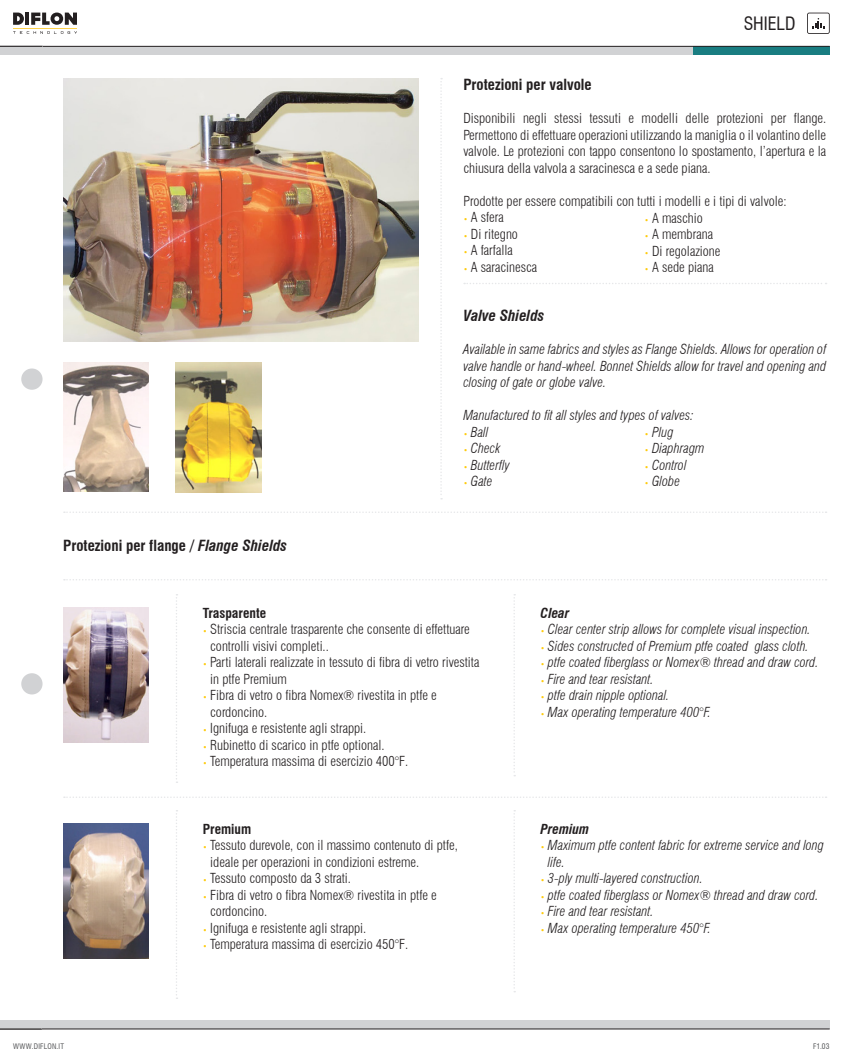
<style>
.page{position:relative;width:851px;height:1063px;background:#fff}
.page>*{position:absolute;margin:0;border:0;box-sizing:border-box;transform-origin:0 0}
.t1{font:condensed 18px "Swiss 721 BT";color:#231f20}
.Diflon_-_Ita_-_Parag{font:700 condensed 15px "Swiss 721 BT";color:#231f20}
.Diflon_-_Eng_-_Parag{font:italic 700 condensed 15px "Swiss 721 BT";color:#231f20}
.Diflon_-_Ita_-_Parag-2{font:300 condensed 13.5px/16.5px "Swiss 721 BT";color:#231f20}
.Diflon_-_Eng_-_Parag-2{font:italic 300 condensed 13.5px/16.5px "Swiss 721 BT";color:#231f20;text-align:justify}
.Diflon_-_Ita_-_Parag-3{font:700 condensed 13.5px "Swiss 721 BT";color:#231f20}
.Diflon_-_Eng_-_Parag-3{font:italic 700 condensed 13.5px "Swiss 721 BT";color:#231f20}
.Diflon_-_Ita_-_Parag-4{font:italic 700 condensed 13.5px "Swiss 721 BT";color:#231f20}
.Indice_Sottotitolo{font:condensed 7.5px "Swiss 721 BT";letter-spacing:.03em;color:#57585a}
.s1{font-style:italic}
.s2{font-size:7.5px;color:#feca0a}
.s3{font-style:normal;font-size:7.5px;color:#feca0a}
</style>
<div class="page">
<div style="left:21px;top:673px;width:22px;height:21px;background:#d1d2d4;border-radius:50%"></div>
<div style="left:21px;top:369px;width:22px;height:21px;background:#d1d2d4;border-radius:50%"></div>
<svg style="left:440px;top:78px;width:2px;height:421px"></svg>
<svg style="left:176px;top:594px;width:1px;height:189px"></svg>
<svg style="left:176px;top:810px;width:1px;height:189px"></svg>
<svg style="left:513px;top:594px;width:2px;height:182px"></svg>
<svg style="left:513px;top:810px;width:2px;height:182px"></svg>
<svg style="left:464px;top:283px;width:362px;height:1px"></svg>
<svg style="left:64px;top:511px;width:762px;height:2px"></svg>
<svg style="left:64px;top:579px;width:762px;height:1px"></svg>
<svg style="left:64px;top:796px;width:762px;height:2px"></svg>
<img style="left:63px;top:79px;width:356px;height:263px">
<img style="left:176px;top:362px;width:85px;height:130px">
<img style="left:63px;top:362px;width:86px;height:130px">
<img style="left:63px;top:607px;width:86px;height:135px">
<img style="left:63px;top:824px;width:86px;height:135px">
<div style="left:0;top:47px;width:829px;height:8px;background:#d1d2d4"></div>
<div style="left:0;top:1020px;width:829px;height:9px;background:#d1d2d4"></div>
<hr style="left:0;top:1029px;width:829px;height:1px;background:#231f20">
<div style="left:692px;top:47px;width:137px;height:8px;background:#197d81"></div>
<hr style="left:0;top:46px;width:829px;height:1px;background:#231f20">
<svg style="left:807px;top:13px;width:22px;height:21px"></svg>
<svg style="left:13px;top:13px;width:11px;height:12px"></svg>
<hr style="left:25px;top:13px;width:4px;height:12px;background:#231f20">
<svg style="left:31px;top:13px;width:46px;height:12px"></svg>
<svg style="left:13px;top:31px;width:64px;height:3px"></svg>
<hr style="left:13px;top:28px;width:64px;height:1px;background:#fed24c">
<h1 class="t1" style="left:743px;top:13px;width:53px">SHIELD</h1>
<p class="Diflon_-_Ita_-_Parag" style="left:63px;top:537px;width:225px">Protezioni per flange / <span class="s1">Flange Shields</span></p>
<p class="Diflon_-_Ita_-_Parag" style="left:463px;top:76px;width:130px">Protezioni per valvole</p>
<p class="Diflon_-_Ita_-_Parag-2" style="left:463px;top:110px;width:364px;text-align:justify">Disponibili negli stessi tessuti e modelli delle protezioni per flange.<br>Permettono di effettuare operazioni utilizzando la maniglia o il volantino delle valvole. Le protezioni con tappo consentono lo spostamento, l’apertura e la chiusura della valvola a saracinesca e a sede piana.</p>
<p class="Diflon_-_Ita_-_Parag-2" style="left:463px;top:192px;width:325px">Prodotte per essere compatibili con tutti i modelli e i tipi di valvole:</p>
<p class="Diflon_-_Ita_-_Parag-2" style="left:463px;top:209px;width:42px"><span class="s2">•</span> A sfera</p>
<p class="Diflon_-_Ita_-_Parag-2" style="left:463px;top:225px;width:56px"><span class="s2">•</span> Di ritegno</p>
<p class="Diflon_-_Ita_-_Parag-2" style="left:463px;top:242px;width:51px"><span class="s2">•</span> A farfalla</p>
<p class="Diflon_-_Ita_-_Parag-2" style="left:463px;top:258px;width:75px"><span class="s2">•</span> A saracinesca</p>
<p class="Diflon_-_Eng_-_Parag" style="left:463px;top:307px;width:82px">Valve Shields</p>
<p class="Diflon_-_Eng_-_Parag-2" style="left:463px;top:341px;width:364px">Available in same fabrics and styles as Flange Shields. Allows for operation of valve handle or hand-wheel. Bonnet Shields allow for travel and opening and closing of gate or globe valve.</p>
<p class="Diflon_-_Eng_-_Parag-2" style="left:463px;top:407px;width:232px">Manufactured to fit all styles and types of valves:</p>
<p class="Diflon_-_Eng_-_Parag-2" style="left:463px;top:423px;width:26px"><span class="s3">•</span> Ball</p>
<p class="Diflon_-_Eng_-_Parag-2" style="left:463px;top:440px;width:39px"><span class="s3">•</span> Check</p>
<p class="Diflon_-_Eng_-_Parag-2" style="left:463px;top:456px;width:48px"><span class="s3">•</span> Butterfly</p>
<p class="Diflon_-_Eng_-_Parag-2" style="left:463px;top:473px;width:31px"><span class="s3">•</span> Gate</p>
<p class="Diflon_-_Ita_-_Parag-2" style="left:644px;top:209px;width:60px"><span class="s2">•</span> A maschio</p>
<p class="Diflon_-_Ita_-_Parag-2" style="left:644px;top:226px;width:70px"><span class="s2">•</span> A membrana</p>
<p class="Diflon_-_Ita_-_Parag-2" style="left:644px;top:242px;width:77px"><span class="s2">•</span> Di regolazione</p>
<p class="Diflon_-_Ita_-_Parag-2" style="left:644px;top:259px;width:71px"><span class="s2">•</span> A sede piana</p>
<p class="Diflon_-_Eng_-_Parag-2" style="left:644px;top:423px;width:30px"><span class="s3">•</span> Plug</p>
<p class="Diflon_-_Eng_-_Parag-2" style="left:644px;top:440px;width:61px"><span class="s3">•</span> Diaphragm</p>
<p class="Diflon_-_Eng_-_Parag-2" style="left:644px;top:456px;width:43px"><span class="s3">•</span> Control</p>
<p class="Diflon_-_Eng_-_Parag-2" style="left:644px;top:473px;width:37px"><span class="s3">•</span> Globe</p>
<p class="Indice_Sottotitolo" style="left:13px;top:1042px;width:53px">WWW.DIFLON.IT</p>
<p class="Diflon_-_Ita_-_Parag-3" style="left:203px;top:605px;width:65px">Trasparente</p>
<p class="Diflon_-_Ita_-_Parag-2" style="left:210px;top:621px;width:261px;text-indent:-8px"><span class="s2">•</span> Striscia centrale trasparente che consente di effettuare controlli visivi completi..</p>
<p class="Diflon_-_Ita_-_Parag-2" style="left:210px;top:654px;width:270px;text-indent:-8px"><span class="s2">•</span> Parti laterali realizzate in tessuto di fibra di vetro rivestita in ptfe Premium</p>
<p class="Diflon_-_Ita_-_Parag-2" style="left:210px;top:687px;width:228px;text-indent:-8px"><span class="s2">•</span> Fibra di vetro o fibra Nomex® rivestita in ptfe e cordoncino.</p>
<p class="Diflon_-_Ita_-_Parag-2" style="left:203px;top:720px;width:165px"><span class="s2">•</span> Ignifuga e resistente agli strappi.</p>
<p class="Diflon_-_Ita_-_Parag-2" style="left:203px;top:737px;width:183px"><span class="s2">•</span> Rubinetto di scarico in ptfe optional.</p>
<p class="Diflon_-_Ita_-_Parag-2" style="left:203px;top:753px;width:207px"><span class="s2">•</span> Temperatura massima di esercizio 400°F.</p>
<p class="Diflon_-_Ita_-_Parag-3" style="left:203px;top:821px;width:50px">Premium</p>
<p class="Diflon_-_Ita_-_Parag-2" style="left:210px;top:837px;width:249px;text-indent:-8px"><span class="s2">•</span> Tessuto durevole, con il massimo contenuto di ptfe, ideale per operazioni in condizioni estreme.</p>
<p class="Diflon_-_Ita_-_Parag-2" style="left:203px;top:870px;width:150px"><span class="s2">•</span> Tessuto composto da 3 strati.</p>
<p class="Diflon_-_Ita_-_Parag-2" style="left:210px;top:887px;width:228px;text-indent:-8px"><span class="s2">•</span> Fibra di vetro o fibra Nomex® rivestita in ptfe e cordoncino.</p>
<p class="Diflon_-_Ita_-_Parag-2" style="left:203px;top:920px;width:165px"><span class="s2">•</span> Ignifuga e resistente agli strappi.</p>
<p class="Diflon_-_Ita_-_Parag-2" style="left:203px;top:936px;width:207px"><span class="s2">•</span> Temperatura massima di esercizio 450°F.</p>
<p class="Diflon_-_Ita_-_Parag-4" style="left:540px;top:605px;width:31px">Clear</p>
<p class="Diflon_-_Eng_-_Parag-2" style="left:540px;top:621px;width:272px"><span class="s3">•</span> Clear center strip allows for complete visual inspection.</p>
<p class="Diflon_-_Eng_-_Parag-2" style="left:540px;top:638px;width:270px"><span class="s3">•</span> Sides constructed of Premium ptfe coated glass cloth.</p>
<p class="Diflon_-_Eng_-_Parag-2" style="left:540px;top:654px;width:279px"><span class="s3">•</span> ptfe coated fiberglass or Nomex® thread and draw cord.</p>
<p class="Diflon_-_Eng_-_Parag-2" style="left:540px;top:671px;width:115px"><span class="s3">•</span> Fire and tear resistant.</p>
<p class="Diflon_-_Eng_-_Parag-2" style="left:540px;top:687px;width:130px"><span class="s3">•</span> ptfe drain nipple optional.</p>
<p class="Diflon_-_Eng_-_Parag-2" style="left:540px;top:704px;width:172px"><span class="s3">•</span> Max operating temperature 400°F.</p>
<p class="Diflon_-_Eng_-_Parag-3" style="left:540px;top:821px;width:50px">Premium</p>
<p class="Diflon_-_Eng_-_Parag-2" style="left:548px;top:837px;width:277px;text-indent:-8px"><span class="s3">•</span> Maximum ptfe content fabric for extreme service and long life.</p>
<p class="Diflon_-_Eng_-_Parag-2" style="left:540px;top:870px;width:164px"><span class="s3">•</span> 3-ply multi-layered construction.</p>
<p class="Diflon_-_Eng_-_Parag-2" style="left:540px;top:887px;width:279px"><span class="s3">•</span> ptfe coated fiberglass or Nomex® thread and draw cord.</p>
<p class="Diflon_-_Eng_-_Parag-2" style="left:540px;top:903px;width:115px"><span class="s3">•</span> Fire and tear resistant.</p>
<p class="Diflon_-_Eng_-_Parag-2" style="left:540px;top:920px;width:172px"><span class="s3">•</span> Max operating temperature 450°F.</p>
<p class="Indice_Sottotitolo" style="left:813px;top:1042px;width:18px">F1.03</p>
</div>
